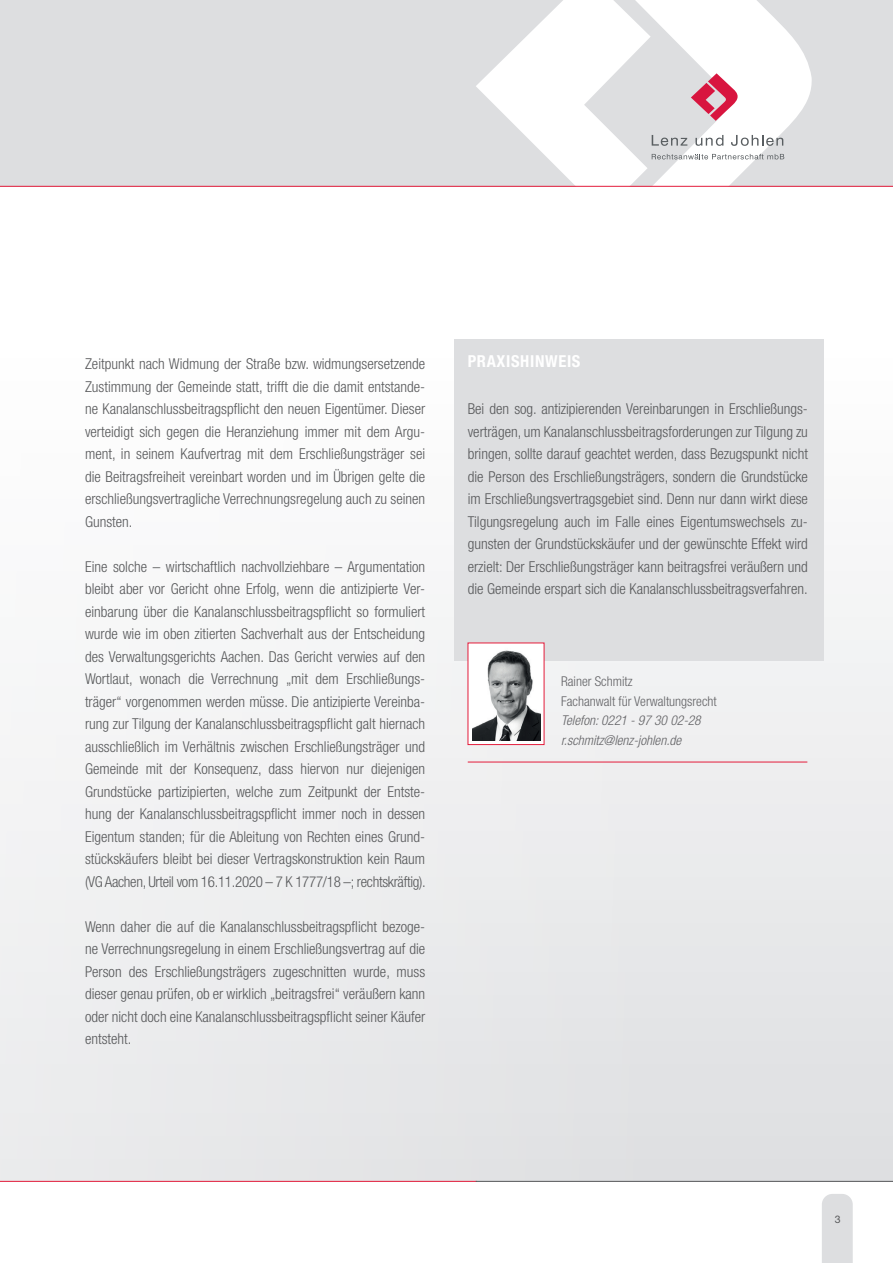
<style>
.page{position:relative;width:893px;height:1263px;background:#fff}
.page>*{position:absolute;margin:0;border:0;box-sizing:border-box;transform-origin:0 0}
.t1{font:700 condensed 16.5px "Helvetica Neue LT Std";letter-spacing:.04em;color:#fff}
.fliess{font:300 condensed 15px/22.5px "Helvetica Neue LT Std";color:#57585a;text-align:justify}
.t2{font:italic 300 condensed 13.5px/19.5px "Helvetica Neue LT Std";color:#636366}
.t3{font:300 condensed 13.5px "Helvetica Neue LT Std";color:#636366}
.t4{font:10.5px "Helvetica Neue LT Std";color:#57585a}
</style>
<div class="page">
<div style="left:0;top:0;width:893px;height:187px;background:#dddee0"></div>
<svg style="left:784px;top:28px;width:29px;height:158px"></svg>
<div style="left:0;top:344px;width:893px;height:837px;background:linear-gradient(to bottom,#fff,#e2e3e5)"></div>
<svg style="left:476px;top:0;width:308px;height:186px"></svg>
<div style="left:454px;top:339px;width:370px;height:321px;background:#dddee0"></div>
<hr style="left:468px;top:762px;width:339px;height:1px;background:#e41c3b">
<div style="left:468px;top:643px;width:76px;height:102px;background:#fff"></div>
<img style="left:472px;top:650px;width:68px;height:90px">
<hr style="left:0;top:1181px;width:477px;height:1px;background:#e41c3b">
<hr style="left:0;top:186px;width:893px;height:1px;background:#e41c3b">
<hr style="left:476px;top:1181px;width:417px;height:1px;background:#57585a">
<div style="left:822px;top:1194px;width:31px;height:69px;background:#dddee0"></div>
<p class="fliess" style="left:85px;top:352px;width:342px">Zeitpunkt nach Widmung der Straße bzw. widmungsersetzende</p>
<p class="t1" style="left:468px;top:351px;width:114px">PRAXISHINWEIS</p>
<p class="fliess" style="left:85px;top:375px;width:342px">Zustimmung der Gemeinde statt, trifft die die damit entstande&shy;ne Kanalanschlussbeitragspflicht den neuen Eigentümer. Dieser verteidigt sich gegen die Heranziehung immer mit dem Argu&shy;ment, in seinem Kaufvertrag mit dem Erschließungsträger sei die Beitragsfreiheit vereinbart worden und im Übrigen gelte die erschließungsvertragliche Verrechnungsregelung auch zu seinen Gunsten.</p>
<p class="fliess" style="left:85px;top:555px;width:342px">Eine solche – wirtschaftlich nachvollziehbare – Argumentation bleibt aber vor Gericht ohne Erfolg, wenn die antizipierte Ver&shy;einbarung über die Kanalanschlussbeitragspflicht so formuliert wurde wie im oben zitierten Sachverhalt aus der Entscheidung des Verwaltungsgerichts Aachen. Das Gericht verwies auf den Wortlaut, wonach die Verrechnung „mit dem Erschließungs&shy;träger“ vorgenommen werden müsse. Die antizipierte Vereinba&shy;rung zur Tilgung der Kanalanschlussbeitragspflicht galt hiernach ausschließlich im Verhältnis zwischen Erschließungsträger und Gemeinde mit der Konsequenz, dass hiervon nur diejenigen Grundstücke partizipierten, welche zum Zeitpunkt der Entste&shy;hung der Kanalanschlussbeitragspflicht immer noch in dessen Eigentum standen; für die Ableitung von Rechten eines Grund&shy;stückskäufers bleibt bei dieser Vertragskonstruktion kein Raum (VG Aachen, Urteil vom 16.11.2020 – 7 K 1777/18 –; rechtskräftig).</p>
<p class="fliess" style="left:85px;top:915px;width:342px">Wenn daher die auf die Kanalanschlussbeitragspflicht bezoge&shy;ne Verrechnungsregelung in einem Erschließungsvertrag auf die Person des Erschließungsträgers zugeschnitten wurde, muss dieser genau prüfen, ob er wirklich „beitragsfrei“ veräußern kann oder nicht doch eine Kanalanschlussbeitragspflicht seiner Käufer entsteht.</p>
<p class="fliess" style="left:468px;top:397px;width:342px">Bei den sog. antizipierenden Vereinbarungen in Erschließungs&shy;verträgen, um Kanalanschlussbeitragsforderungen zur Tilgung zu bringen, sollte darauf geachtet werden, dass Bezugspunkt nicht die Person des Erschließungsträgers, sondern die Grundstücke im Erschließungsvertragsgebiet sind. Denn nur dann wirkt diese Tilgungsregelung auch im Falle eines Eigentumswechsels zu&shy;gunsten der Grundstückskäufer und der gewünschte Effekt wird erzielt: Der Erschließungsträger kann beitragsfrei veräußern und die Gemeinde erspart sich die Kanalanschlussbeitragsverfahren.</p>
<p class="t3" style="left:561px;top:674px;width:73px">Rainer Schmitz</p>
<p class="t3" style="left:561px;top:693px;width:157px">Fachanwalt für Verwaltungsrecht</p>
<p class="t2" style="left:561px;top:711px;width:141px">Telefon: 0221 - 97 30 02-28 r.schmitz@lenz-johlen.de</p>
<p class="t4" style="left:835px;top:1213px;width:7px">3</p>
</div>
